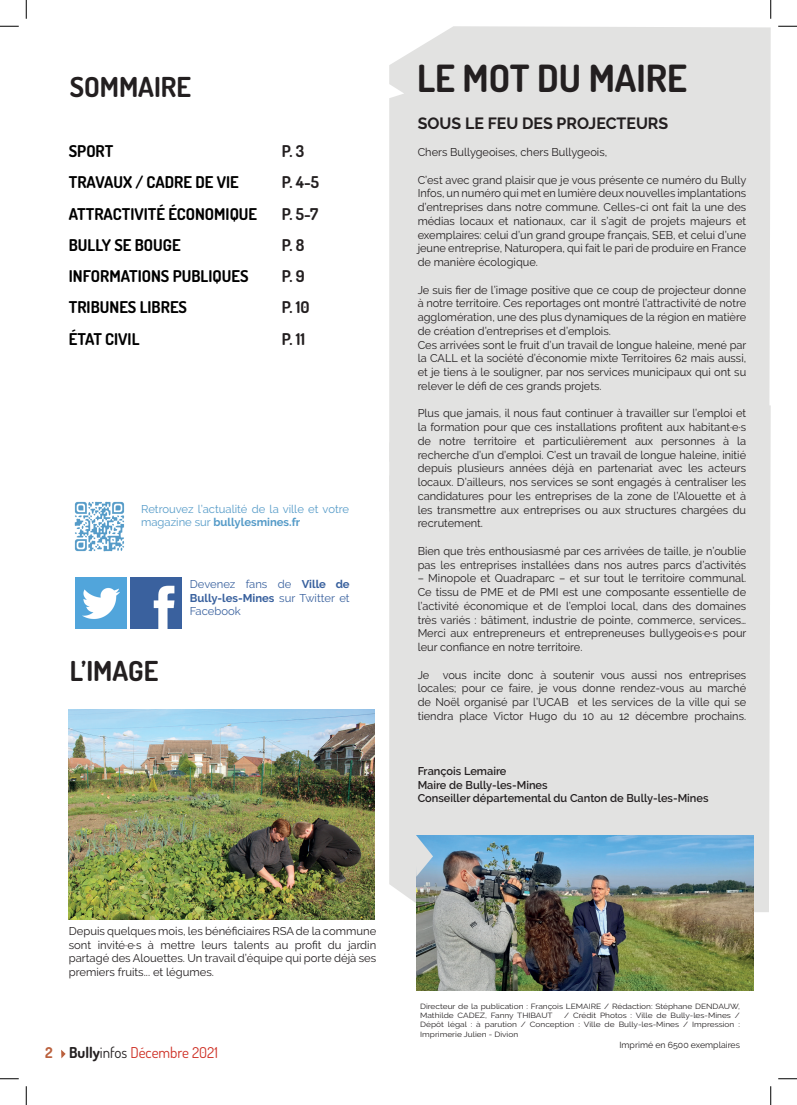
<style>
.page{position:relative;width:797px;height:1105px;background:#fff}
.page>*{position:absolute;margin:0;border:0;box-sizing:border-box;transform-origin:0 0}
.t1{font:700 37.5px "Dosis";color:#231f20}
.t2{font:700 27.5px "Dosis";color:#231f20}
.t3{font:700 16.25px/31.2px "Dosis";color:#000}
.t4{font:700 16.25px/31.2px "Dosis";color:#231f20}
.t5{font:700 16.25px "Raleway";color:#231f20}
.t6{font:15px "Dosis";color:#ce2f24}
.t7{font:11.25px/13.8px "Raleway";color:#231f20;text-align:justify}
.t8{font:600 11.25px/13.8px "Raleway";color:#231f20}
.t9{font:11.25px/13.5px "Raleway";color:#559bc8}
.t10{font:11.25px/13.5px "Raleway";color:#39619e;text-align:justify}
.t11{font:8.75px "Raleway";color:#231f20}
.t12{font:7.5px/9px "Raleway";color:#231f20;scale:1.11 1}
.s1{font-weight:700}
.s2{font-weight:700;color:#ba603d}
.s3{font-weight:700;color:#231f20}
.s4{color:#231f20}
</style>
<div class="page">
<div style="left:389px;top:26px;width:381px;height:378px;background:#e2e2e1"></div>
<svg style="left:61px;top:1050px;width:5px;height:8px"></svg>
<img style="left:74px;top:501px;width:51px;height:51px">
<img style="left:131px;top:578px;width:51px;height:50px">
<img style="left:75px;top:578px;width:51px;height:50px">
<div style="left:389px;top:404px;width:381px;height:508px;background:#e2e2e1"></div>
<img style="left:69px;top:709px;width:306px;height:210px">
<img style="left:416px;top:835px;width:337px;height:156px">
<svg style="left:415px;top:834px;width:18px;height:43px"></svg>
<svg style="left:0;top:25px;width:19px;height:2px"></svg>
<svg style="left:778px;top:25px;width:19px;height:2px"></svg>
<svg style="left:0;top:1078px;width:19px;height:1px"></svg>
<svg style="left:778px;top:1078px;width:19px;height:1px"></svg>
<svg style="left:25px;top:0;width:2px;height:19px"></svg>
<svg style="left:25px;top:1086px;width:2px;height:19px"></svg>
<svg style="left:770px;top:0;width:1px;height:19px"></svg>
<svg style="left:770px;top:1086px;width:1px;height:19px"></svg>
<h2 class="t2" style="left:70px;top:69px;width:123px">SOMMAIRE</h2>
<h3 class="t3" style="left:69px;top:135px;width:190px">SPORT<br>TRAVAUX / CADRE DE VIE<br>ATTRACTIVITÉ ÉCONOMIQUE<br>BULLY SE BOUGE<br>INFORMATIONS PUBLIQUES<br>TRIBUNES LIBRES<br>ÉTAT CIVIL</h3>
<h3 class="t4" style="left:282px;top:135px;width:39px">P. 3<br>P. 4-5<br>P. 5-7<br>P. 8<br>P. 9<br>P. 10<br>P. 11</h3>
<p class="t9" style="left:141px;top:502px;width:209px">Retrouvez l’actualité de la ville et votre magazine sur <span class="s1">bullylesmines.fr</span></p>
<h2 class="t2" style="left:70px;top:653px;width:90px">L’IMAGE</h2>
<p class="t10" style="left:190px;top:577px;width:161px">Devenez fans de <span class="s1">Ville de Bully-les-Mines</span> sur Twitter et Facebook</p>
<h1 class="t1" style="left:417px;top:54px;width:271px">LE MOT DU MAIRE</h1>
<h3 class="t5" style="left:417px;top:114px;width:252px">SOUS LE FEU DES PROJECTEURS</h3>
<p class="t7" style="left:417px;top:145px;width:191px">Chers Bullygeoises, chers Bullygeois,</p>
<p class="t7" style="left:417px;top:173px;width:330px">C’est avec grand plaisir que je vous présente ce numéro du Bully Infos, un numéro qui met en lumière deux nouvelles implantations d’entreprises dans notre commune. Celles-ci ont fait la une des médias locaux et nationaux, car il s’agit de projets majeurs et exemplaires: celui d’un grand groupe français, SEB, et celui d’une jeune entreprise, Naturopera, qui fait le pari de produire en France de manière écologique.</p>
<p class="t7" style="left:417px;top:283px;width:330px;text-align:left">Je suis fier de l’image positive que ce coup de projecteur donne à notre territoire. Ces reportages ont montré l’attractivité de notre agglomération, une des plus dynamiques de la région en matière de création d’entreprises et d’emplois.<br>Ces arrivées sont le fruit d’un travail de longue haleine, mené par la CALL et la société d’économie mixte Territoires 62 mais aussi, et je tiens à le souligner, par nos services municipaux qui ont su relever le défi de ces grands projets.</p>
<p class="t7" style="left:417px;top:406px;width:330px">Plus que jamais, il nous faut continuer à travailler sur l’emploi et la formation pour que ces installations profitent aux habitant·e·s de notre territoire et particulièrement aux personnes à la recherche d’un d’emploi. C’est un travail de longue haleine, initié depuis plusieurs années déjà en partenariat avec les acteurs locaux. D’ailleurs, nos services se sont engagés à centraliser les candidatures pour les entreprises de la zone de l’Alouette et à les transmettre aux entreprises ou aux structures chargées du recrutement.</p>
<p class="t7" style="left:417px;top:544px;width:330px">Bien que très enthousiasmé par ces arrivées de taille, je n’oublie pas les entreprises installées dans nos autres parcs d’activités</p>
<p class="t7" style="left:417px;top:571px;width:330px">– Minopole et Quadraparc – et sur tout le territoire communal.<br>Ce tissu de PME et de PMI est une composante essentielle de l’activité économique et de l’emploi local, dans des domaines très variés : bâtiment, industrie de pointe, commerce, services… Merci aux entrepreneurs et entrepreneuses bullygeois·e·s pour leur confiance en notre territoire.</p>
<p class="t7" style="left:417px;top:668px;width:330px">Je vous incite donc à soutenir vous aussi nos entreprises locales; pour ce faire, je vous donne rendez-vous au marché de Noël organisé par l’UCAB et les services de la ville qui se tiendra place Victor Hugo du 10 au 12 décembre prochains.</p>
<p class="t8" style="left:417px;top:764px;width:292px">François Lemaire<br>Maire de Bully-les-Mines<br>Conseiller départemental du Canton de Bully-les-Mines</p>
<p class="t7" style="left:69px;top:925px;width:309px">Depuis quelques mois, les bénéficiaires RSA de la commune sont invité·e·s à mettre leurs talents au profit du jardin partagé des Alouettes. Un travail d’équipe qui porte déjà ses premiers fruits... et légumes.</p>
<h3 class="t6" style="left:45px;top:1043px;width:174px"><span class="s2">2</span> <span class="s3">Bully</span><span class="s4">infos</span> Décembre 2021</h3>
<p class="t12" style="left:420px;top:1001px;width:289px">Directeur de la publication : François LEMAIRE / Rédaction: Stéphane DENDAUW,<br>Mathilde CADEZ, Fanny THIBAUT</p>
<p class="t12" style="left:420px;top:1010px;width:289px;text-align:right">/ Crédit Photos : Ville de Bully-les-Mines /<br>Dépôt légal : à parution / Conception : Ville de Bully-les-Mines / Impression :</p>
<p class="t12" style="left:420px;top:1030px;width:90px">Imprimerie Julien - Divion</p>
<p class="t11" style="left:619px;top:1039px;width:122px">Imprimé en 6500 exemplaires</p>
</div>
